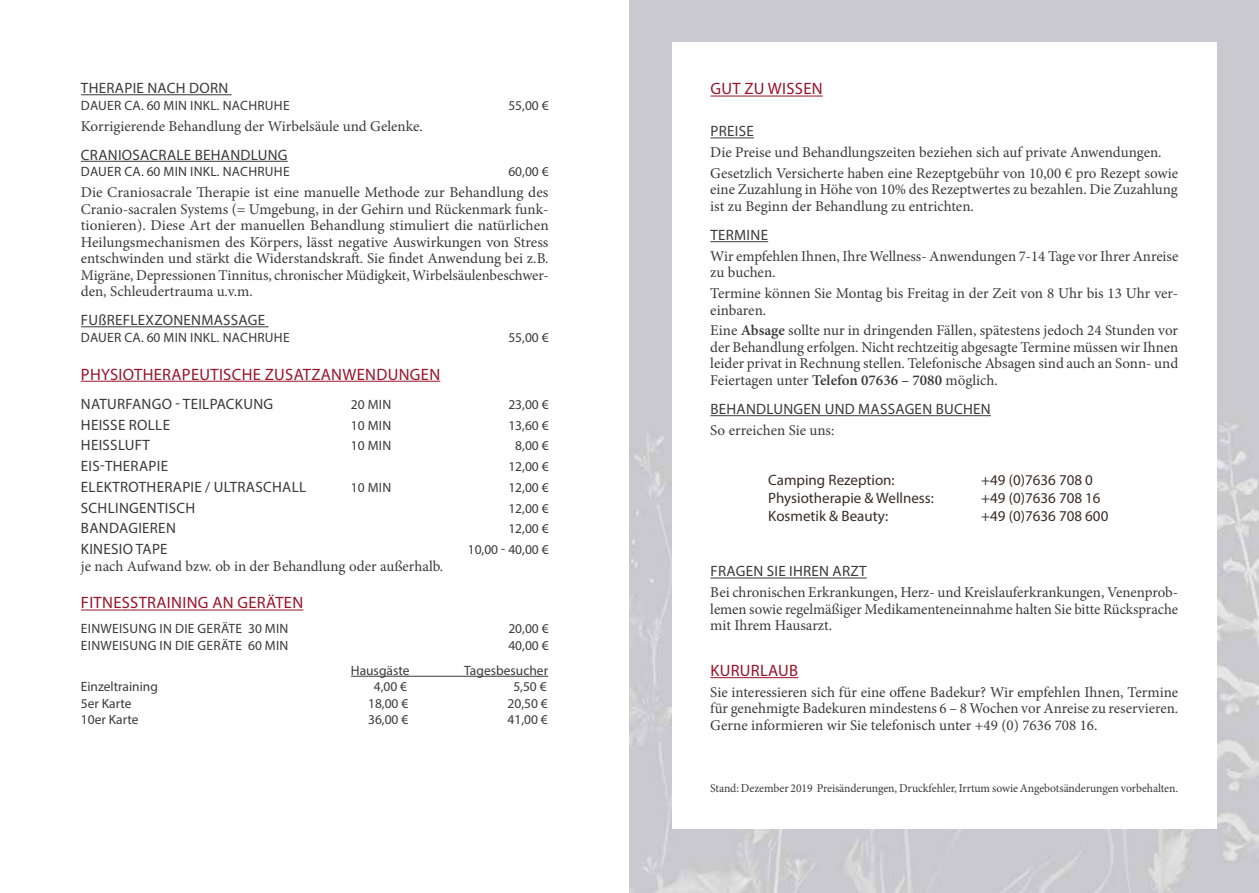
<style>
.page{position:relative;width:1259px;height:893px;background:#fff}
.page>*{position:absolute;margin:0;border:0;box-sizing:border-box;transform-origin:0 0}
.t1{font:16.5px "Myriad Pro";letter-spacing:.02em;color:#981329}
.t2{font:15px/16.5px "Minion Pro";color:#393a39;text-align:justify}
.t3{font:15px "Myriad Pro";letter-spacing:.02em;color:#393a39}
.t4{font:15px/18px "Myriad Pro";color:#392d27}
.t5{font:13.5px "Myriad Pro";color:#393a39}
.t6{font:12px "Minion Pro";letter-spacing:-.005em;color:#393a39}
.s1{font-weight:600}
</style>
<div class="page">
<hr style="left:81px;top:94px;width:151px;height:1px;background:#393a39">
<hr style="left:81px;top:161px;width:207px;height:1px;background:#393a39">
<hr style="left:81px;top:326px;width:187px;height:1px;background:#393a39">
<hr style="left:81px;top:381px;width:359px;height:1px;background:#981329">
<hr style="left:81px;top:610px;width:222px;height:1px;background:#981329">
<hr style="left:351px;top:676px;width:197px;height:1px;background:#393a39">
<img style="left:629px;top:0;width:630px;height:893px">
<div style="left:672px;top:43px;width:544px;height:786px;background:#fff"></div>
<hr style="left:710px;top:96px;width:113px;height:1px;background:#981329">
<hr style="left:710px;top:138px;width:44px;height:1px;background:#393a39">
<hr style="left:710px;top:241px;width:58px;height:1px;background:#393a39">
<hr style="left:710px;top:415px;width:281px;height:1px;background:#393a39">
<hr style="left:710px;top:578px;width:156px;height:1px;background:#393a39">
<hr style="left:710px;top:677px;width:88px;height:1px;background:#981329">
<p class="t3" style="left:81px;top:79px;width:147px">THERAPIE NACH DORN</p>
<p class="t5" style="left:81px;top:97px;width:91px">DAUE R CA. 60 MIN</p>
<p class="t5" style="left:190px;top:97px;width:8px">INKL</p>
<p class="t5" style="left:217px;top:97px;width:57px">. NACHRUHE</p>
<p class="t5" style="left:508px;top:97px;width:42px">55,00 €</p>
<p class="t2" style="left:81px;top:118px;width:343px">Korrigierende Behandlung der Wirbelsäule und Gelenke.</p>
<p class="t3" style="left:81px;top:145px;width:36px">CRANIOS</p>
<p class="t3" style="left:140px;top:145px;width:101px">ACRALE BEHANDLUN</p>
<p class="t3" style="left:278px;top:145px;width:11px">G</p>
<p class="t5" style="left:81px;top:163px;width:91px">DAUE R CA. 60 MIN</p>
<p class="t5" style="left:190px;top:163px;width:8px">INKL</p>
<p class="t5" style="left:217px;top:163px;width:57px">. NACHRUHE</p>
<p class="t5" style="left:508px;top:163px;width:42px">60,00 €</p>
<p class="t2" style="left:81px;top:184px;width:469px">Die Craniosacrale Therapie ist eine manuelle Methode zur Behandlung des Cranio-sacralen Systems (= Umgebung, in der Gehirn und Rückenmark funk&shy;tionieren). Diese Art der manuellen Behandlung stimuliert die natürlichen Heilungsmechanismen des Körpers, lässt negative Auswirkungen von Stress entschwinden und stärkt die Widerstandskraft. Sie findet Anwendung bei z.B.<br>Migräne, Depressionen Tinnitus, chronischer Müdigkeit, Wirbelsäulenbeschwer&shy;den, Schleudertrauma u.v.m.</p>
<p class="t3" style="left:81px;top:311px;width:93px">FUßREFLEXZONENM</p>
<p class="t3" style="left:214px;top:311px;width:51px">ASSAGE</p>
<p class="t5" style="left:81px;top:329px;width:91px">DAUE R CA. 60 MIN</p>
<p class="t5" style="left:190px;top:329px;width:8px">INKL</p>
<p class="t5" style="left:217px;top:329px;width:57px">. NACHRUHE</p>
<p class="t5" style="left:508px;top:329px;width:42px">55,00 €</p>
<p class="t1" style="left:81px;top:364px;width:39px">PHYSIOTHE</p>
<p class="t1" style="left:162px;top:364px;width:29px">RAPEUTIS</p>
<p class="t1" style="left:232px;top:364px;width:112px">CHE ZUSATZANWENDUN</p>
<p class="t1" style="left:410px;top:364px;width:21px">GEN</p>
<p class="t3" style="left:81px;top:395px;width:110px">NATU RFANGO - TEILP</p>
<p class="t3" style="left:217px;top:395px;width:28px">ACKUN</p>
<p class="t3" style="left:264px;top:395px;width:11px">G</p>
<p class="t5" style="left:351px;top:396px;width:26px">20 MIN</p>
<p class="t5" style="left:508px;top:396px;width:42px">23,00 €</p>
<p class="t3" style="left:81px;top:415px;width:66px">HEISSE ROLLE</p>
<p class="t5" style="left:351px;top:417px;width:26px">10 MIN</p>
<p class="t5" style="left:508px;top:417px;width:42px">13,60 €</p>
<p class="t3" style="left:81px;top:436px;width:68px">HEISSLU FT</p>
<p class="t5" style="left:351px;top:437px;width:26px">10 MIN</p>
<p class="t5" style="left:515px;top:437px;width:35px">8,00 €</p>
<p class="t3" style="left:81px;top:457px;width:75px">EIS-THE RAPIE</p>
<p class="t5" style="left:508px;top:458px;width:42px">12,00 €</p>
<p class="t3" style="left:81px;top:478px;width:9px">ELEKT</p>
<p class="t3" style="left:120px;top:478px;width:19px">ROTHE</p>
<p class="t3" style="left:164px;top:478px;width:133px">RAPIE / ULTRASCHALL</p>
<p class="t5" style="left:351px;top:479px;width:26px">10 MIN</p>
<p class="t5" style="left:508px;top:479px;width:42px">12,00 €</p>
<p class="t3" style="left:81px;top:498px;width:25px">SCHLIN</p>
<p class="t3" style="left:129px;top:498px;width:19px">GENTIS</p>
<p class="t3" style="left:176px;top:498px;width:18px">CH</p>
<p class="t5" style="left:508px;top:500px;width:42px">12,00 €</p>
<p class="t3" style="left:81px;top:519px;width:86px">BANDAGIEREN</p>
<p class="t5" style="left:508px;top:520px;width:42px">12,00 €</p>
<p class="t3" style="left:81px;top:540px;width:9px">KINESIO</p>
<p class="t3" style="left:136px;top:540px;width:25px">TAPE</p>
<p class="t5" style="left:468px;top:541px;width:82px">10,00 - 40,00 €</p>
<p class="t2" style="left:81px;top:558px;width:364px">je nach Aufwand bzw. ob in der Behandlung oder außerhalb.</p>
<p class="t1" style="left:81px;top:593px;width:18px">FITNESST</p>
<p class="t1" style="left:147px;top:593px;width:28px">RAININ</p>
<p class="t1" style="left:198px;top:593px;width:88px">G AN GERÄTEN</p>
<p class="t5" style="left:81px;top:620px;width:9px">EINWEISUN</p>
<p class="t5" style="left:148px;top:620px;width:124px">G IN DIE GERÄTE 30 MIN</p>
<p class="t5" style="left:508px;top:620px;width:42px">20,00 €</p>
<p class="t5" style="left:81px;top:637px;width:9px">EINWEISUN</p>
<p class="t5" style="left:148px;top:637px;width:124px">G IN DIE GERÄTE 60 MIN</p>
<p class="t5" style="left:508px;top:637px;width:42px">40,00 €</p>
<p class="t5" style="left:351px;top:662px;width:60px">HAUSGÄSTE</p>
<p class="t5" style="left:464px;top:662px;width:85px">TAGESBESUCHER</p>
<p class="t5" style="left:81px;top:678px;width:79px">EINZELTRAINING</p>
<p class="t5" style="left:374px;top:678px;width:35px">4,00 €</p>
<p class="t5" style="left:513px;top:678px;width:35px">5,50 €</p>
<p class="t5" style="left:81px;top:695px;width:52px">5ER KARTE</p>
<p class="t5" style="left:368px;top:695px;width:42px">18,00 €</p>
<p class="t5" style="left:507px;top:695px;width:42px">20,50 €</p>
<p class="t5" style="left:81px;top:711px;width:59px">10ER KARTE</p>
<p class="t5" style="left:368px;top:711px;width:42px">36,00 €</p>
<p class="t5" style="left:507px;top:711px;width:42px">41,00 €</p>
<p class="t1" style="left:710px;top:79px;width:68px">GUT ZU WISSEN</p>
<p class="t3" style="left:710px;top:122px;width:24px">PREISE</p>
<p class="t2" style="left:710px;top:142px;width:469px;line-height:20.7px">Die Preise und Behandlungszeiten beziehen sich auf private Anwendungen.<br>Gesetzlich Versicherte haben eine Rezeptgebühr von 10,00 € pro Rezept sowie</p>
<p class="t2" style="left:710px;top:181px;width:469px">eine Zuzahlung in Höhe von 10% des Rezeptwertes zu bezahlen. Die Zuzahlung ist zu Beginn der Behandlung zu entrichten.</p>
<p class="t3" style="left:710px;top:226px;width:33px">TERMINE</p>
<p class="t2" style="left:710px;top:248px;width:469px">Wir empfehlen Ihnen, Ihre Wellness- Anwendungen 7-14 Tage vor Ihrer Anreise zu buchen.</p>
<p class="t2" style="left:710px;top:285px;width:469px">Termine können Sie Montag bis Freitag in der Zeit von 8 Uhr bis 13 Uhr ver&shy;einbaren.</p>
<p class="t2" style="left:710px;top:322px;width:469px">Eine <span class="s1">Absage</span> sollte nur in dringenden Fällen, spätestens jedoch 24 Stunden vor der Behandlung erfolgen. Nicht rechtzeitig abgesagte Termine müssen wir Ihnen leider privat in Rechnung stellen. Telefonische Absagen sind auch an Sonn- und Feiertagen unter <span class="s1">Telefon 07636 – 7080</span> möglich.</p>
<p class="t3" style="left:710px;top:400px;width:46px">BEHANDLUN</p>
<p class="t3" style="left:793px;top:400px;width:42px">GEN UND</p>
<p class="t3" style="left:858px;top:400px;width:115px">MASSAGEN BUCHEN</p>
<p class="t2" style="left:710px;top:422px;width:126px">So erreichen Sie uns:</p>
<p class="t4" style="left:768px;top:471px;width:167px">CAMPING REZEPTION:<br>PHYSIOTHERAPIE &amp; WELLNESS:<br>KOSMETIK &amp; BEAUTY:</p>
<p class="t4" style="left:981px;top:471px;width:129px">+49 (0)7636 708 0 +49 (0)7636 708 16 +49 (0)7636 708 600</p>
<p class="t3" style="left:710px;top:562px;width:155px">FRAGEN SIE IHREN ARZT</p>
<p class="t2" style="left:710px;top:584px;width:469px">Bei chronischen Erkrankungen, Herz- und Kreislauferkrankungen, Venenprob&shy;lemen sowie regelmäßiger Medikamenteneinnahme halten Sie bitte Rücksprache mit Ihrem Hausarzt.</p>
<p class="t1" style="left:710px;top:660px;width:78px">KU RURLAUB</p>
<p class="t2" style="left:710px;top:684px;width:469px">Sie interessieren sich für eine offene Badekur? Wir empfehlen Ihnen, Termine für genehmigte Badekuren mindestens 6 – 8 Wochen vor Anreise zu reservieren.<br>Gerne informieren wir Sie telefonisch unter +49 (0) 7636 708 16.</p>
<p class="t6" style="left:710px;top:780px;width:469px">Stand: Dezember 2019 Preisänderungen, Druckfehler, Irrtum sowie Angebotsänderungen vorbehalten.</p>
</div>
